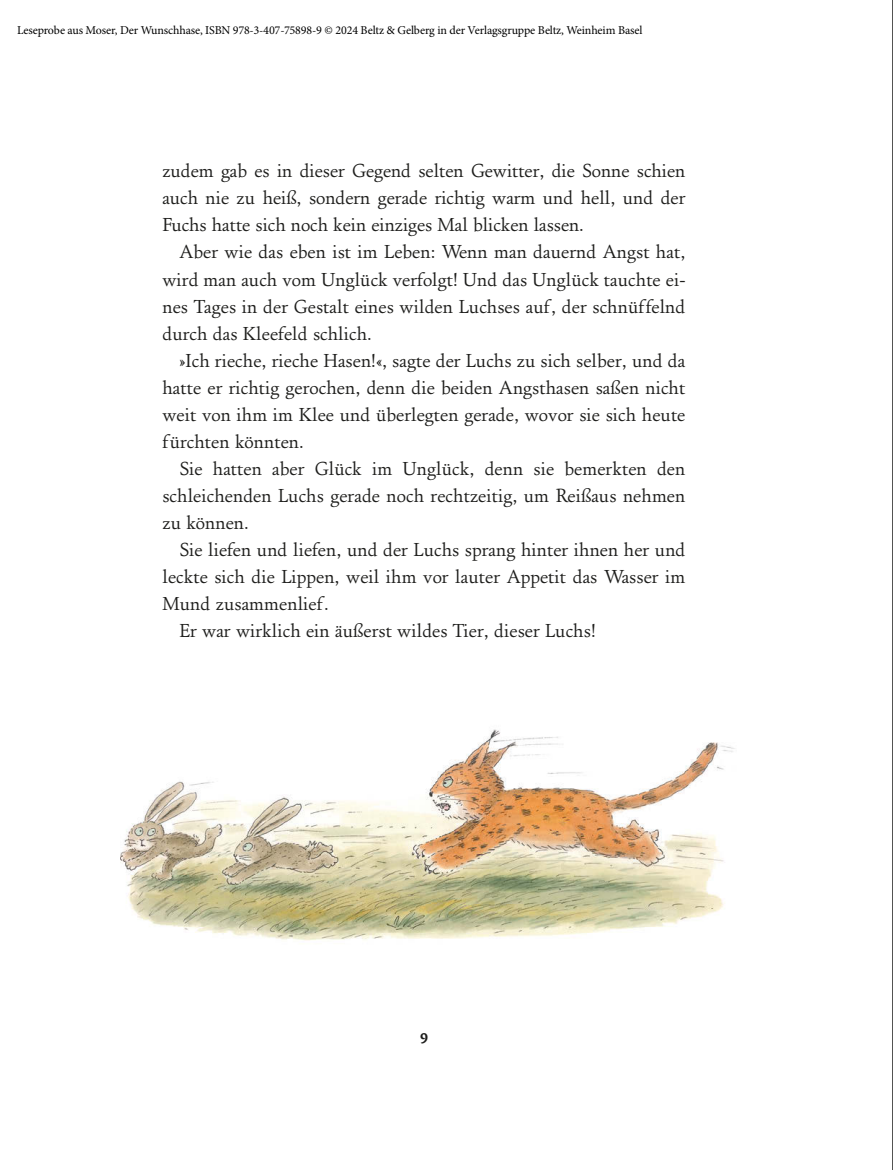
<style>
.page{position:relative;width:893px;height:1170px;background:#fff}
.page>*{position:absolute;margin:0;border:0;box-sizing:border-box;transform-origin:0 0}
.t1{font:19.5px "Foundry Old Style Normal";color:#1d1d1b}
.t2{font:600 16.5px "Cronos Pro";color:#1d1d1b}
.t3{font:12px "Minion Pro";letter-spacing:-.01em;color:#000}
</style>
<div class="page">
<img style="left:120px;top:729px;width:615px;height:212px">
<hr style="left:892px;top:0;width:1px;height:1169px;background:#1d1d1b">
<p class="t3" style="left:17px;top:22px;width:627px">Leseprobe aus Moser, Der Wunschhase, ISBN 978-3-407-75898-9 © 2024 Beltz &amp; Gelberg in der Verlagsgruppe Beltz, Weinheim Basel</p>
<p class="t1" style="left:162px;top:159px;width:524px">zudem gab es in dieser Gegend selten Gewitter, die Sonne schien</p>
<p class="t1" style="left:162px;top:186px;width:525px">auch nie zu heiß, sondern gerade richtig warm und hell, und der</p>
<p class="t1" style="left:162px;top:213px;width:423px">Fuchs hatte sich noch kein einziges Mal blicken lassen.</p>
<p class="t1" style="left:179px;top:240px;width:507px">Aber wie das eben ist im Leben: Wenn man dauernd Angst hat,</p>
<p class="t1" style="left:162px;top:267px;width:524px">wird man auch vom Unglück verfolgt! Und das Unglück tauchte ei-</p>
<p class="t1" style="left:162px;top:294px;width:524px">nes Tages in der Gestalt eines wilden Luchses auf, der schnüffelnd</p>
<p class="t1" style="left:162px;top:321px;width:211px">durch das Kleefeld schlich.</p>
<p class="t1" style="left:179px;top:348px;width:507px">»Ich rieche, rieche Hasen!«, sagte der Luchs zu sich selber, und da</p>
<p class="t1" style="left:162px;top:376px;width:524px">hatte er richtig gerochen, denn die beiden Angsthasen saßen nicht</p>
<p class="t1" style="left:162px;top:403px;width:525px">weit von ihm im Klee und überlegten gerade, wovor sie sich heute</p>
<p class="t1" style="left:162px;top:430px;width:143px">fürchten könnten.</p>
<p class="t1" style="left:179px;top:457px;width:507px">Sie hatten aber Glück im Unglück, denn sie bemerkten den</p>
<p class="t1" style="left:162px;top:484px;width:524px">schleichenden Luchs gerade noch rechtzeitig, um Reißaus nehmen</p>
<p class="t1" style="left:162px;top:511px;width:88px">zu können.</p>
<p class="t1" style="left:179px;top:538px;width:508px">Sie liefen und liefen, und der Luchs sprang hinter ihnen her und</p>
<p class="t1" style="left:162px;top:565px;width:525px">leckte sich die Lippen, weil ihm vor lauter Appetit das Wasser im</p>
<p class="t1" style="left:162px;top:592px;width:168px">Mund zusammenlief.</p>
<p class="t1" style="left:179px;top:619px;width:418px">Er war wirklich ein äußerst wildes Tier, dieser Luchs!</p>
<p class="t2" style="left:420px;top:1028px;width:10px">9</p>
</div>
